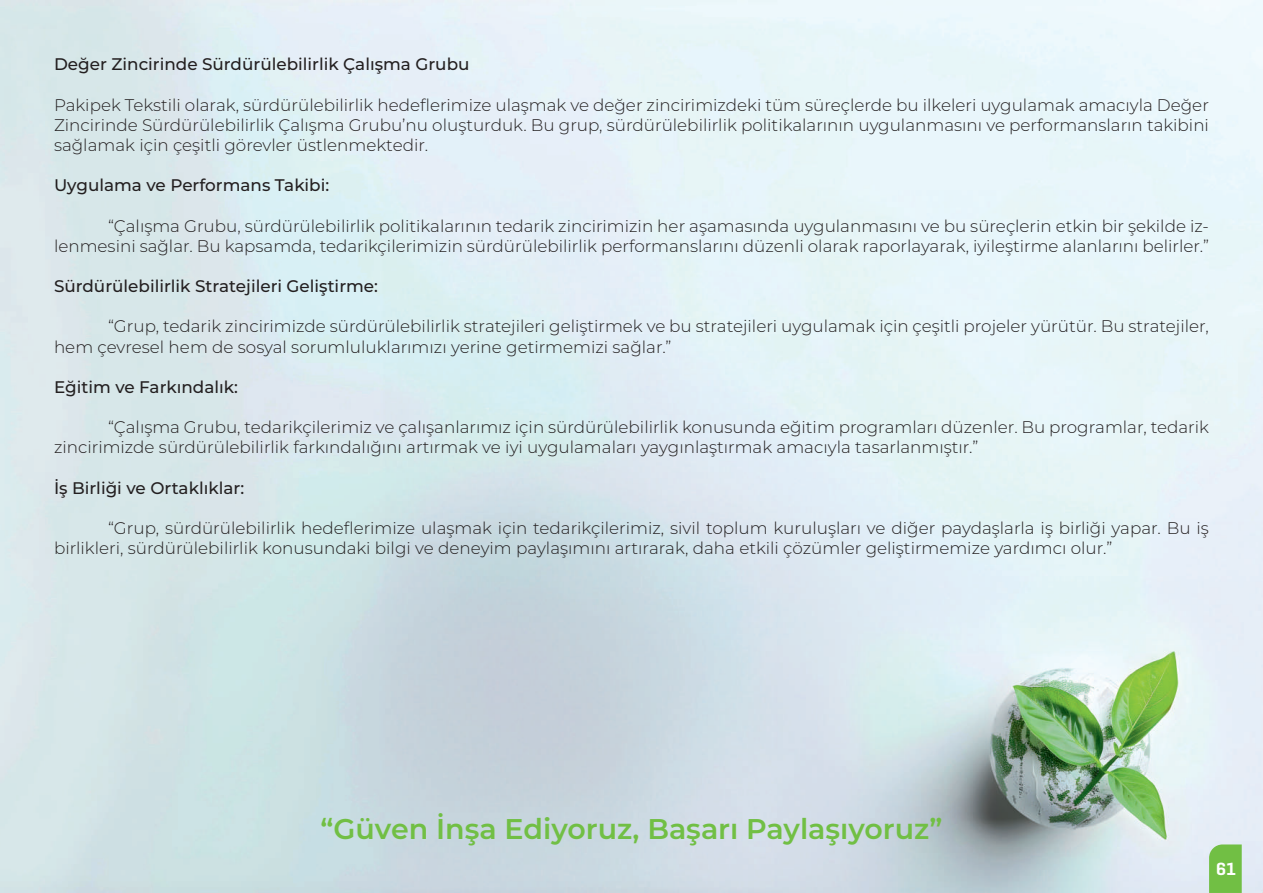
<style>
.page{position:relative;width:1263px;height:893px;background:#fff}
.page>*{position:absolute;margin:0;border:0;box-sizing:border-box;transform-origin:0 0}
.t1{font:600 28.5px "Montserrat";color:#71bf44}
.t2{font:600 18px "Geogrotesque";color:#fff}
.t3{font:300 16.8px/20.1px "Montserrat";color:#231f20}
.t4{font:500 16.8px "Montserrat";color:#231f20}
</style>
<div class="page">
<img style="left:0;top:0;width:1263px;height:893px">
<svg style="left:1209px;top:844px;width:33px;height:49px;background:#76c04b"></svg>
<p class="t4" style="left:54px;top:53px;width:417px">Değer Zincirinde Sürdürülebilirlik Çalışma Grubu</p>
<p class="t3" style="left:54px;top:94px;width:1156px;text-align:justify">Pakipek Tekstili olarak, sürdürülebilirlik hedeflerimize ulaşmak ve değer zincirimizdeki tüm süreçlerde bu ilkeleri uygulamak amacıyla Değer Zincirinde Sürdürülebilirlik Çalışma Grubu’nu oluşturduk. Bu grup, sürdürülebilirlik politikalarının uygulanmasını ve performansların takibini sağlamak için çeşitli görevler üstlenmektedir.</p>
<p class="t4" style="left:54px;top:174px;width:277px">Uygulama ve Performans Takibi:</p>
<p class="t3" style="left:54px;top:215px;width:1156px;text-align:right">“Çalışma Grubu, sürdürülebilirlik politikalarının tedarik zincirimizin her aşamasında uygulanmasını ve bu süreçlerin etkin bir şekilde iz&shy;lenmesini sağlar. Bu kapsamda, tedarikçilerimizin sürdürülebilirlik performanslarını düzenli olarak raporlayarak, iyileştirme alanlarını belirler.”</p>
<p class="t4" style="left:54px;top:274px;width:325px">Sürdürülebilirlik Stratejileri Geliştirme:</p>
<p class="t3" style="left:54px;top:316px;width:1156px;text-indent:54px">“Grup, tedarik zincirimizde sürdürülebilirlik stratejileri geliştirmek ve bu stratejileri uygulamak için çeşitli projeler yürütür. Bu stratejiler, hem çevresel hem de sosyal sorumluluklarımızı yerine getirmemizi sağlar.”</p>
<p class="t4" style="left:54px;top:375px;width:185px">Eğitim ve Farkındalık:</p>
<p class="t3" style="left:54px;top:417px;width:1156px;text-indent:54px">“Çalışma Grubu, tedarikçilerimiz ve çalışanlarımız için sürdürülebilirlik konusunda eğitim programları düzenler. Bu programlar, tedarik zincirimizde sürdürülebilirlik farkındalığını artırmak ve iyi uygulamaları yaygınlaştırmak amacıyla tasarlanmıştır.”</p>
<p class="t4" style="left:54px;top:476px;width:192px">İş Birliği ve Ortaklıklar:</p>
<p class="t3" style="left:54px;top:517px;width:1156px;text-indent:54px">“Grup, sürdürülebilirlik hedeflerimize ulaşmak için tedarikçilerimiz, sivil toplum kuruluşları ve diğer paydaşlarla iş birliği yapar. Bu iş birlikleri, sürdürülebilirlik konusundaki bilgi ve deneyim paylaşımını artırarak, daha etkili çözümler geliştirmemize yardımcı olur.”</p>
<h1 class="t1" style="left:321px;top:809px;width:623px">“Güven İnşa Ediyoruz, Başarı Paylaşıyoruz”</h1>
<p class="t2" style="left:1216px;top:857px;width:22px">61</p>
</div>
